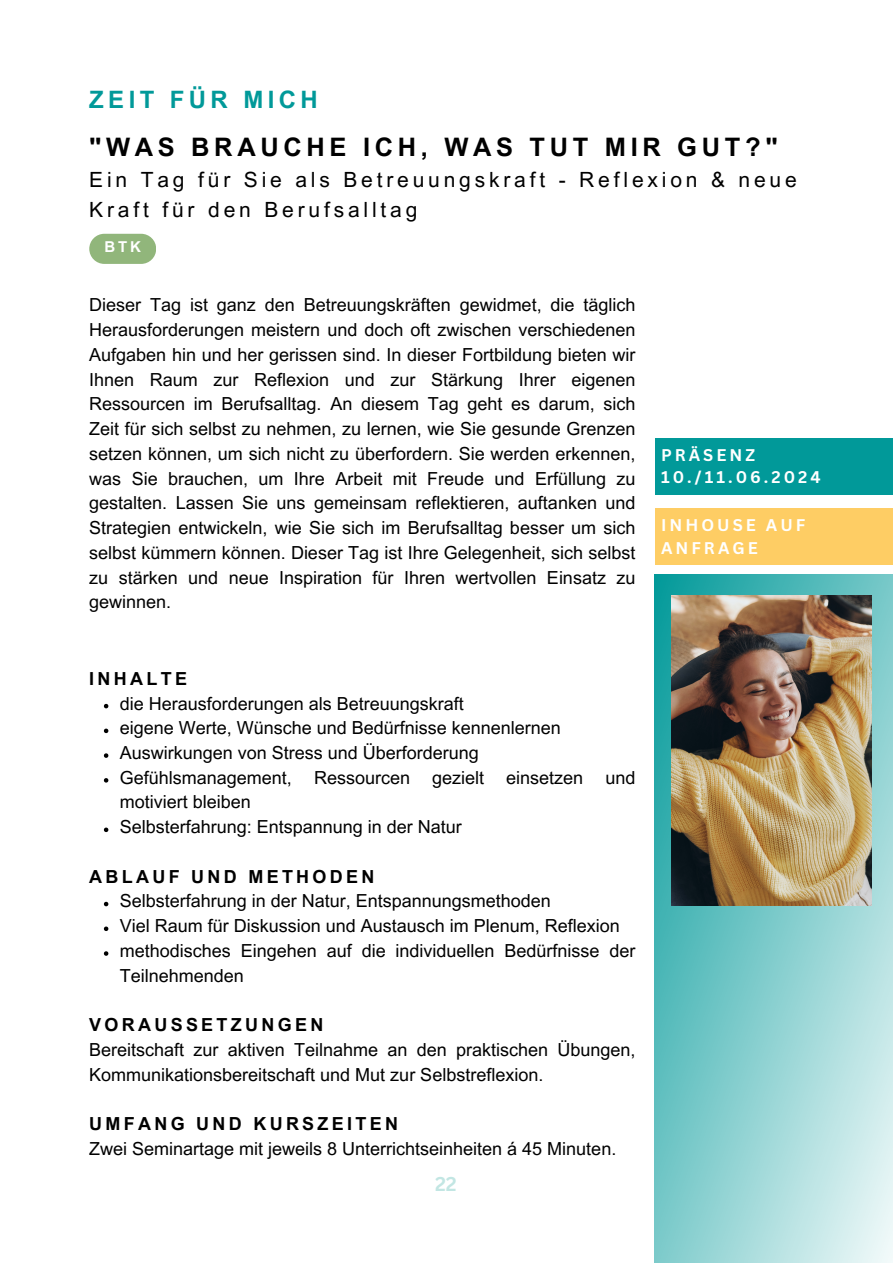
<style>
.page{position:relative;width:893px;height:1264px;background:#fff}
.page>*{position:absolute;margin:0;border:0;box-sizing:border-box;transform-origin:0 0}
.t1{font:700 25.5px "Arial MT Pro";letter-spacing:.185em;color:#000}
.t2{font:700 24px "Arial MT Pro";letter-spacing:.185em;color:#019999}
.t3{font:21px/29.2px "Arial MT Pro";letter-spacing:.185em;color:#000}
.t4{font:700 19.5px "Canva Sans";color:#c2e6e3}
.t5{font:18px/24.8px "Arial MT Pro";color:#000}
.t6{font:700 18px "Arial MT Pro";letter-spacing:.185em;color:#000}
.t7{font:700 16.5px "Canva Sans";letter-spacing:.185em;color:#fff}
.t8{font:700 15px "Arial MT Pro";color:#fff}
</style>
<div class="page">
<div style="left:655px;top:438px;width:237px;height:56px;background:#019999"></div>
<div style="left:89px;top:234px;width:67px;height:30px;background:#91b67b;border-radius:15px"></div>
<svg style="left:655px;top:574px;width:237px;height:688px;background:#8dd0d0"></svg>
<div style="left:655px;top:508px;width:237px;height:57px;background:#fecd64"></div>
<img style="left:671px;top:595px;width:200px;height:310px">
<svg style="left:104px;top:704px;width:4px;height:4px"></svg>
<svg style="left:104px;top:728px;width:4px;height:5px"></svg>
<svg style="left:104px;top:753px;width:4px;height:4px"></svg>
<svg style="left:104px;top:778px;width:4px;height:4px"></svg>
<svg style="left:104px;top:827px;width:4px;height:5px"></svg>
<svg style="left:104px;top:901px;width:4px;height:5px"></svg>
<svg style="left:104px;top:926px;width:4px;height:5px"></svg>
<svg style="left:104px;top:951px;width:4px;height:4px"></svg>
<p class="t2" style="left:89px;top:91px;width:230px">ZEIT FÜR MICH</p>
<p class="t1" style="left:89px;top:137px;width:689px">"WAS BRAUCHE ICH, WAS TUT MIR GUT?"</p>
<p class="t3" style="left:89px;top:168px;width:709px">Ein Tag für Sie als Betreuungskraft - Reflexion &amp; neue<br>Kraft für den Berufsalltag</p>
<p class="t8" style="left:105px;top:241px;width:38px">BTK</p>
<p class="t5" style="left:89px;top:295px;width:547px;text-align:justify">Dieser Tag ist ganz den Betreuungskräften gewidmet, die täglich Herausforderungen meistern und doch oft zwischen verschiedenen Aufgaben hin und her gerissen sind. In dieser Fortbildung bieten wir Ihnen Raum zur Reflexion und zur Stärkung Ihrer eigenen Ressourcen im Berufsalltag. An diesem Tag geht es darum, sich Zeit für sich selbst zu nehmen, zu lernen, wie Sie gesunde Grenzen setzen können, um sich nicht zu überfordern. Sie werden erkennen, was Sie brauchen, um Ihre Arbeit mit Freude und Erfüllung zu gestalten. Lassen Sie uns gemeinsam reflektieren, auftanken und Strategien entwickeln, wie Sie sich im Berufsalltag besser um sich selbst kümmern können. Dieser Tag ist Ihre Gelegenheit, sich selbst zu stärken und neue Inspiration für Ihren wertvollen Einsatz zu gewinnen.</p>
<p class="t6" style="left:89px;top:671px;width:99px">INHALTE</p>
<p class="t5" style="left:120px;top:693px;width:345px">die Herausforderungen als Betreuungskraft</p>
<p class="t5" style="left:120px;top:717px;width:442px">eigene Werte, Wünsche und Bedürfnisse kennenlernen</p>
<p class="t5" style="left:120px;top:742px;width:360px">Auswirkungen von Stress und Überforderung</p>
<p class="t5" style="left:120px;top:767px;width:517px">Gefühlsmanagement, Ressourcen gezielt einsetzen und motiviert bleiben</p>
<p class="t5" style="left:120px;top:816px;width:343px">Selbsterfahrung: Entspannung in der Natur</p>
<p class="t6" style="left:89px;top:869px;width:287px">ABLAUF UND METHODEN</p>
<p class="t5" style="left:120px;top:891px;width:432px">Selbsterfahrung in der Natur, Entspannungsmethoden</p>
<p class="t5" style="left:120px;top:915px;width:501px">Viel Raum für Diskussion und Austausch im Plenum, Reflexion</p>
<p class="t5" style="left:120px;top:940px;width:517px">methodisches Eingehen auf die individuellen Bedürfnisse der<br>Teilnehmenden</p>
<p class="t6" style="left:89px;top:1018px;width:235px">VORAUSSETZUNGEN</p>
<p class="t5" style="left:89px;top:1039px;width:547px">Bereitschaft zur aktiven Teilnahme an den praktischen Übungen,<br>Kommunikationsbereitschaft und Mut zur Selbstreflexion.</p>
<p class="t6" style="left:89px;top:1116px;width:310px">UMFANG UND KURSZEITEN</p>
<p class="t5" style="left:89px;top:1138px;width:528px">Zwei Seminartage mit jeweils 8 Unterrichtseinheiten á 45 Minuten.</p>
<p class="t4" style="left:435px;top:1170px;width:23px">22</p>
<p class="t7" style="left:661px;top:443px;width:96px">PRÄSENZ</p>
<p class="t7" style="left:661px;top:465px;width:161px">10./11.06.2024</p>
<p class="t7" style="left:661px;top:513px;width:146px">INHOUSE AUF</p>
<p class="t7" style="left:661px;top:536px;width:98px">ANFRAGE</p>
</div>
